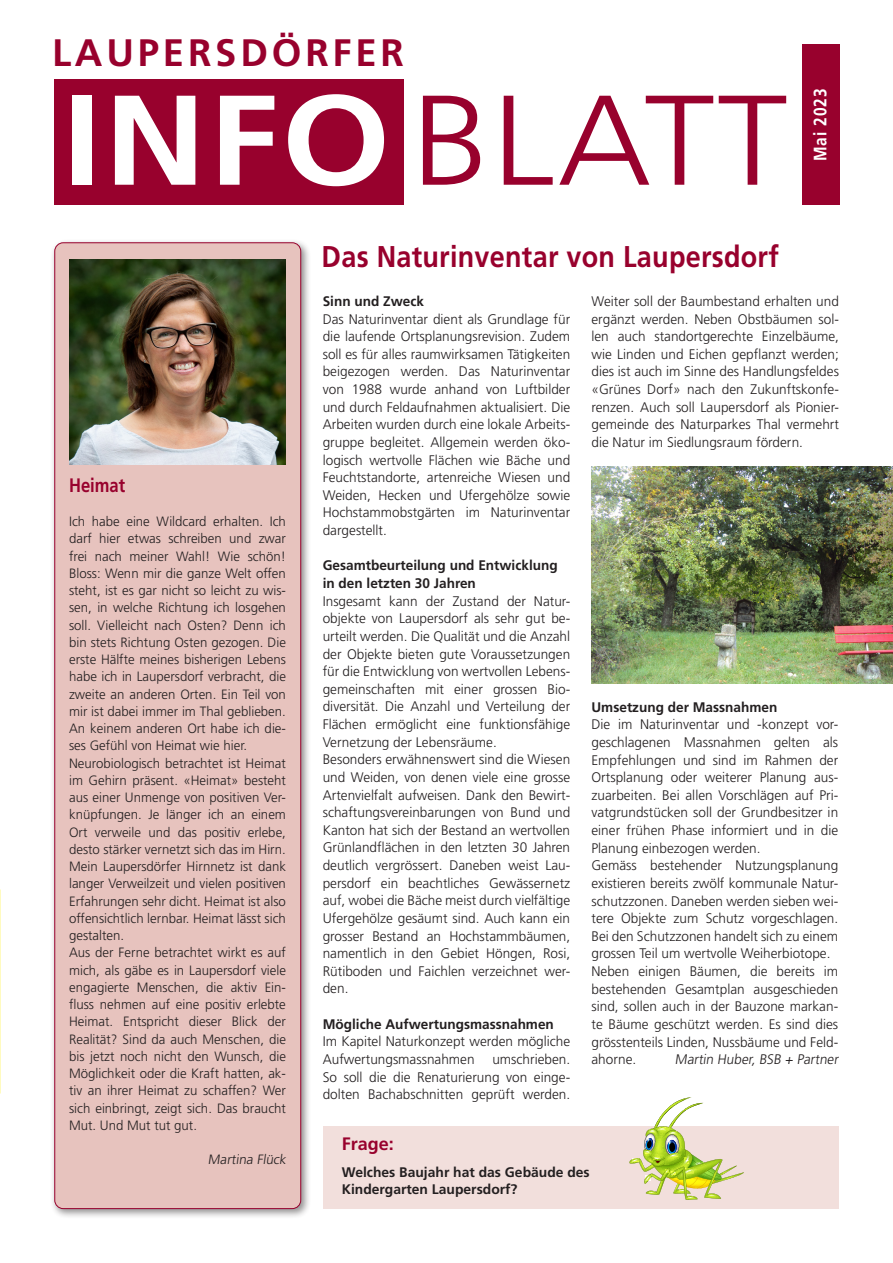
<style>
.page{position:relative;width:893px;height:1263px;background:#fff}
.page>*{position:absolute;margin:0;border:0;box-sizing:border-box;transform-origin:0 0}
.t1{font:300 127.5px "Frutiger LT Pro";letter-spacing:.02em;color:#98012d;scale:1.1 1}
.t2{font:700 38.25px "Frutiger LT Pro";letter-spacing:.1em;color:#98012d}
.t3{font:700 30px "Frutiger LT Pro";letter-spacing:.01em;color:#98012d;scale:.9 1}
.t4{font:700 19.5px "Frutiger LT Pro";color:#98012d;scale:.85 1}
.t5{font:700 18px "Frutiger LT Pro";letter-spacing:.06em;color:#fff;scale:.86 1}
.t6{font:700 18px "Frutiger LT Pro";color:#98012d}
.t7{font:300 13.8px/17.7px "Frutiger LT Pro";color:#231f20;text-align:justify}
.t8{font:700 13.8px/17.5px "Frutiger LT Pro";color:#231f20}
.t9{font:300 13.5px/17.2px "Frutiger LT Pro";color:#231f20}
.s1{font-weight:700;color:#fff}
</style>
<div class="page">
<div style="left:50px;top:238px;width:261px;height:981px;background:#231f20;opacity:.5"></div>
<div style="left:55px;top:243px;width:246px;height:965px;background:#e7c3be;border-radius:9px"></div>
<div style="left:802px;top:45px;width:37px;height:160px;background:#98012d"></div>
<div style="left:54px;top:79px;width:350px;height:126px;background:#98012d"></div>
<div style="left:323px;top:1126px;width:515px;height:83px;background:#f2dfdc"></div>
<img style="left:629px;top:1097px;width:115px;height:103px">
<img style="left:0;top:889px;width:1px;height:205px">
<img style="left:69px;top:259px;width:217px;height:205px">
<img style="left:591px;top:466px;width:302px;height:218px">
<h2 class="t2" style="left:52px;top:30px;width:353px">LAUPERSDÖRFER</h2>
<h1 class="t1" style="left:63px;top:66px;width:660px"><span class="s1">INFO</span>BLATT</h1>
<h3 class="t5" style="left:810px;top:161px;width:86px;rotate:-90deg">Mai 2023</h3>
<h3 class="t4" style="left:69px;top:473px;width:68px">Heimat</h3>
<p class="t9" style="left:69px;top:513px;width:218px">Ich habe eine Wildcard erhalten. Ich darf hier etwas schreiben und zwar frei nach meiner Wahl! Wie schön!<br>Bloss: Wenn mir die ganze Welt offen steht, ist es gar nicht so leicht zu wis&shy;sen, in welche Richtung ich losgehen soll. Vielleicht nach Osten? Denn ich bin stets Richtung Osten gezogen. Die erste Hälfte meines bisherigen Lebens habe ich in Laupersdorf verbracht, die zweite an anderen Orten. Ein Teil von mir ist dabei immer im Thal geblieben.<br>An keinem anderen Ort habe ich die&shy;ses Gefühl von Heimat wie hier.<br>Neurobiologisch betrachtet ist Heimat im Gehirn präsent. «Heimat» besteht aus einer Unmenge von positiven Ver&shy;knüpfungen. Je länger ich an einem Ort verweile und das positiv erlebe, desto stärker vernetzt sich das im Hirn.<br>Mein Laupersdörfer Hirnnetz ist dank langer Verweilzeit und vielen positiven Erfahrungen sehr dicht. Heimat ist also offensichtlich lernbar. Heimat lässt sich gestalten.<br>Aus der Ferne betrachtet wirkt es auf mich, als gäbe es in Laupersdorf viele engagierte Menschen, die aktiv Ein&shy;fluss nehmen auf eine positiv erlebte Heimat. Entspricht dieser Blick der Realität? Sind da auch Menschen, die bis jetzt noch nicht den Wunsch, die Möglichkeit oder die Kraft hatten, ak&shy;tiv an ihrer Heimat zu schaffen? Wer sich einbringt, zeigt sich. Das braucht Mut. Und Mut tut gut.</p>
<p class="t9" style="left:208px;top:1151px;width:82px">Martina Flück</p>
<h3 class="t3" style="left:322px;top:239px;width:510px">Das Naturinventar von Laupersdorf</h3>
<p class="t8" style="left:323px;top:292px;width:103px">Sinn und Zweck</p>
<p class="t7" style="left:323px;top:310px;width:249px">Das Naturinventar dient als Grundlage für die laufende Ortsplanungsrevision. Zudem soll es für alles raumwirksamen Tätigkeiten beigezogen werden. Das Naturinventar von 1988 wurde anhand von Luftbilder und durch Feldaufnahmen aktualisiert. Die Arbeiten wurden durch eine lokale Arbeits&shy;gruppe begleitet. Allgemein werden öko&shy;logisch wertvolle Flächen wie Bäche und Feuchtstandorte, artenreiche Wiesen und Weiden, Hecken und Ufergehölze sowie Hochstammobstgärten im Naturinventar dargestellt.</p>
<p class="t8" style="left:323px;top:557px;width:236px">Gesamtbeurteilung und Entwicklung in den letzten 30 Jahren</p>
<p class="t7" style="left:323px;top:592px;width:249px;text-align:left">Insgesamt kann der Zustand der Natur&shy;objekte von Laupersdorf als sehr gut be&shy;urteilt werden. Die Qualität und die Anzahl der Objekte bieten gute Voraussetzungen für die Entwicklung von wertvollen Lebens&shy;gemeinschaften mit einer grossen Bio&shy;diversität. Die Anzahl und Verteilung der Flächen ermöglicht eine funktionsfähige Vernetzung der Lebensräume.<br>Besonders erwähnenswert sind die Wiesen und Weiden, von denen viele eine grosse Artenvielfalt aufweisen. Dank den Bewirt&shy;schaftungsvereinbarungen von Bund und Kanton hat sich der Bestand an wertvollen Grünlandflächen in den letzten 30 Jahren deutlich vergrössert. Daneben weist Lau&shy;persdorf ein beachtliches Gewässernetz auf, wobei die Bäche meist durch vielfältige Ufergehölze gesäumt sind. Auch kann ein grosser Bestand an Hochstammbäumen, namentlich in den Gebiet Höngen, Rosi, Rütiboden und Faichlen verzeichnet wer&shy;den.</p>
<p class="t8" style="left:323px;top:1015px;width:233px">Mögliche Aufwertungsmassnahmen</p>
<p class="t7" style="left:323px;top:1033px;width:249px">Im Kapitel Naturkonzept werden mögliche<br>Aufwertungsmassnahmen</p>
<p class="t7" style="left:591px;top:292px;width:249px">Weiter soll der Baumbestand erhalten und ergänzt werden. Neben Obstbäumen sol&shy;len auch standortgerechte Einzelbäume, wie Linden und Eichen gepflanzt werden; dies ist auch im Sinne des Handlungsfeldes «Grünes Dorf» nach den Zukunftskonfe&shy;renzen. Auch soll Laupersdorf als Pionier&shy;gemeinde des Naturparkes Thal vermehrt die Natur im Siedlungsraum fördern.</p>
<p class="t8" style="left:591px;top:698px;width:187px">Umsetzung der Massnahmen</p>
<p class="t7" style="left:591px;top:716px;width:248px;text-align:left">Die im Naturinventar und -konzept vor&shy;geschlagenen Massnahmen gelten als Empfehlungen und sind im Rahmen der Ortsplanung oder weiterer Planung aus&shy;zuarbeiten. Bei allen Vorschlägen auf Pri&shy;vatgrundstücken soll der Grundbesitzer in einer frühen Phase informiert und in die Planung einbezogen werden.<br>Gemäss bestehender Nutzungsplanung existieren bereits zwölf kommunale Natur&shy;schutzzonen. Daneben werden sieben wei&shy;tere Objekte zum Schutz vorgeschlagen.<br>Bei den Schutzzonen handelt sich zu einem grossen Teil um wertvolle Weiherbiotope.<br>Neben einigen Bäumen, die bereits im bestehenden Gesamtplan ausgeschieden sind, sollen auch in der Bauzone markan&shy;te Bäume geschützt werden. Es sind dies grösstenteils Linden, Nussbäume und Feld&shy;ahorne.</p>
<p class="t7" style="left:323px;top:1050px;width:249px;text-indent:170px">umschrieben.<br>So soll die die Renaturierung von einge&shy;dolten Bachabschnitten geprüft werden.</p>
<p class="t7" style="left:675px;top:1051px;width:167px">Martin Huber, BSB + Partner</p>
<h3 class="t6" style="left:342px;top:1133px;width:54px">Frage:</h3>
<p class="t8" style="left:342px;top:1163px;width:250px">Welches Baujahr hat das Gebäude des<br>Kindergarten Laupersdorf?</p>
</div>
